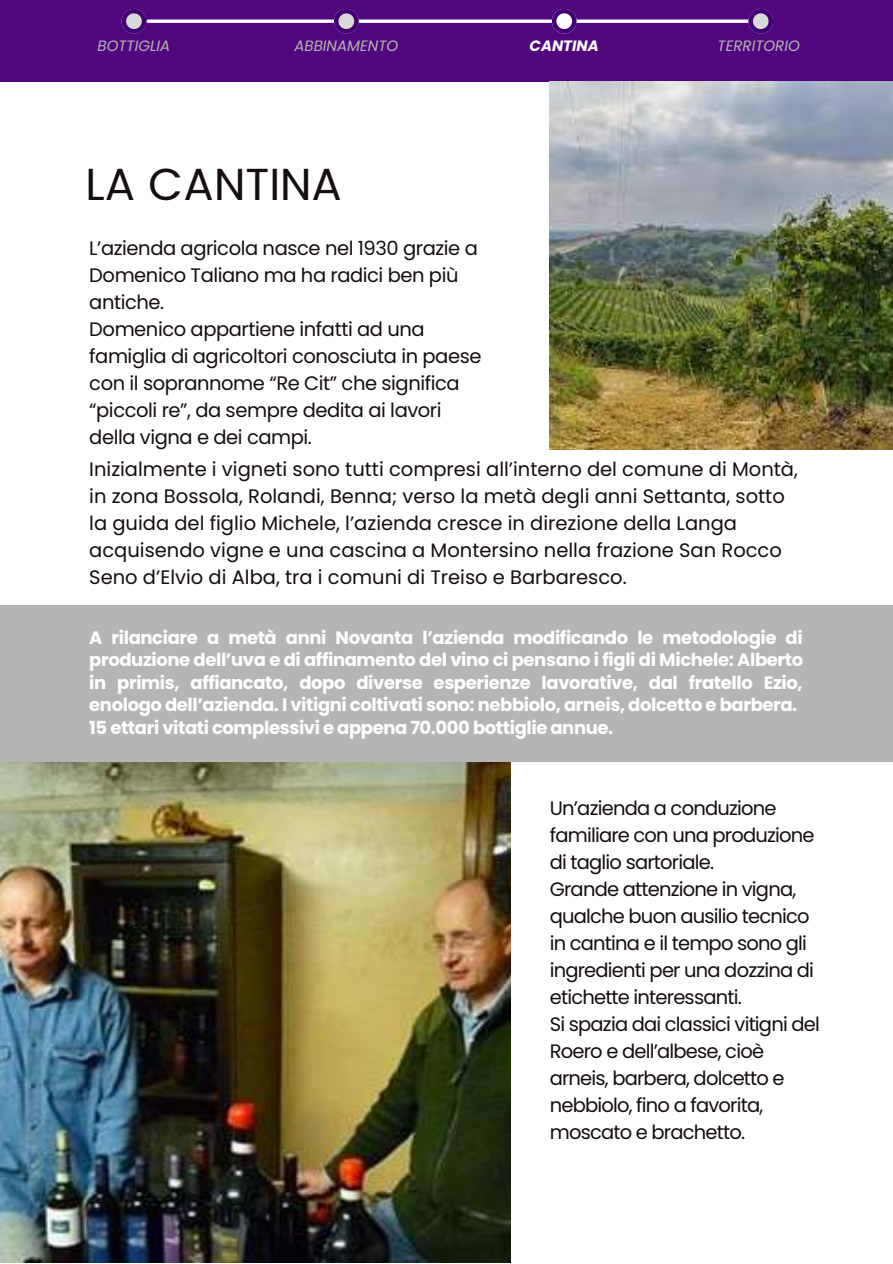
<style>
.page{position:relative;width:893px;height:1264px;background:#fff}
.page>*{position:absolute;margin:0;border:0;box-sizing:border-box;transform-origin:0 0}
.t1{font:45px "Poppins";letter-spacing:-.005em;color:#150e0d}
.t2{font:19.5px/27px "Poppins";letter-spacing:-.04em;color:#150e0d}
.t3{font:19.5px/27px "Poppins";color:#150e0d}
.t4{font:19.5px/27px "Poppins";letter-spacing:-.02em;color:#150e0d}
.t5{font:700 18px/22.5px "Poppins";letter-spacing:-.02em;color:#fff}
.t6{font:italic 15px "Poppins";color:#b5b5b5}
.t7{font:italic 700 15px "Poppins";color:#fff}
</style>
<div class="page">
<img style="left:0;top:761px;width:510px;height:501px">
<div style="left:0;top:604px;width:892px;height:157px;background:#b5b5b5"></div>
<div style="left:0;top:0;width:892px;height:82px;background:#50077d"></div>
<svg style="left:122px;top:9px;width:24px;height:25px"></svg>
<hr style="left:148px;top:20px;width:610px;height:3px;background:#fff">
<svg style="left:334px;top:9px;width:25px;height:25px"></svg>
<svg style="left:552px;top:9px;width:24px;height:25px"></svg>
<svg style="left:748px;top:9px;width:25px;height:25px"></svg>
<img style="left:549px;top:82px;width:343px;height:367px">
<p class="t6" style="left:97px;top:35px;width:74px">BOTTIGLIA</p>
<p class="t6" style="left:294px;top:35px;width:105px">ABBINAMENTO</p>
<p class="t7" style="left:529px;top:35px;width:71px">CANTINA</p>
<p class="t6" style="left:717px;top:35px;width:84px">TERRITORIO</p>
<h1 class="t1" style="left:85px;top:158px;width:258px">LA CANTINA</h1>
<p class="t4" style="left:89px;top:234px;width:394px">L’azienda agricola nasce nel 1930 grazie a Domenico Taliano ma ha radici ben più antiche.<br>Domenico appartiene infatti ad una famiglia di agricoltori conosciuta in paese con il soprannome “Re Cit” che significa “piccoli re”, da sempre dedita ai lavori della vigna e dei campi.</p>
<p class="t3" style="left:89px;top:456px;width:710px">Inizialmente i vigneti sono tutti compresi all’interno del comune di Montà, in zona Bossola, Rolandi, Benna; verso la metà degli anni Settanta, sotto la guida del figlio Michele, l’azienda cresce in direzione della Langa acquisendo vigne e una cascina a Montersino nella frazione San Rocco Seno d’Elvio di Alba, tra i comuni di Treiso e Barbaresco.</p>
<p class="t5" style="left:89px;top:626px;width:715px">A rilanciare a metà anni Novanta l’azienda modificando le metodologie di produzione dell’uva e di affinamento del vino ci pensano i figli di Michele: Alberto in primis, affiancato, dopo diverse esperienze lavorative, dal fratello Ezio, enologo dell’azienda. I vitigni coltivati sono: nebbiolo, arneis, dolcetto e barbera.<br>15 ettari vitati complessivi e appena 70.000 bottiglie annue.</p>
<p class="t2" style="left:549px;top:794px;width:271px">Un’azienda a conduzione familiare con una produzione di taglio sartoriale.<br>Grande attenzione in vigna, qualche buon ausilio tecnico in cantina e il tempo sono gli ingredienti per una dozzina di etichette interessanti.<br>Si spazia dai classici vitigni del<br>Roero e dell’albese, cioè arneis, barbera, dolcetto e nebbiolo, fino a favorita, moscato e brachetto.</p>
</div>
